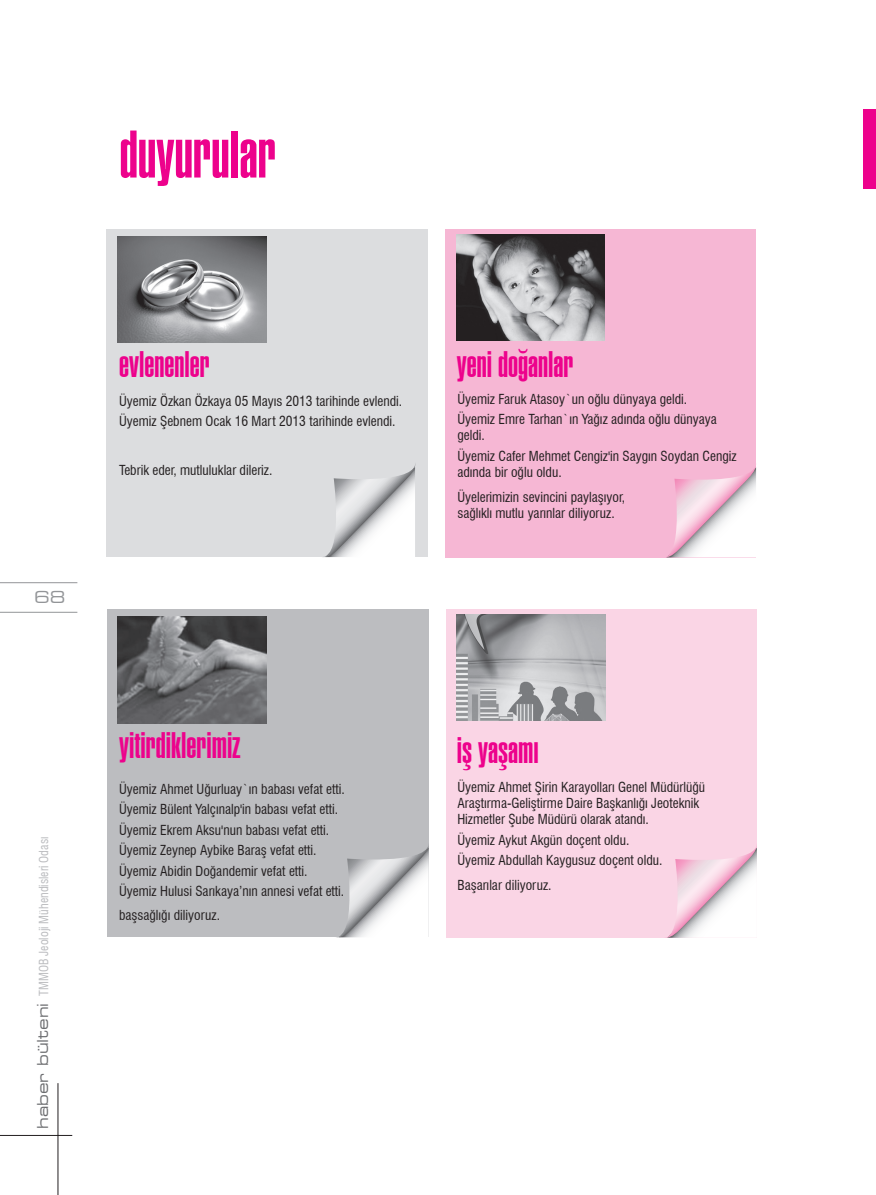
<style>
.page{position:relative;width:876px;height:1195px;background:#fff}
.page>*{position:absolute;margin:0;border:0;box-sizing:border-box;transform-origin:0 0}
.t1{font:700 66px "TFF Hlv Ult Cmprs";color:#ed028c}
.t2{font:700 36px "TFF Hlv Ult Cmprs";color:#ed028c}
.t3{font:expanded 16.5px "Square 721 BT";color:#939598}
.t4{font:condensed 13.5px/20.4px "Swiss 721 BT";color:#231f20}
.t5{font:12px "Swiss 721 Condensed BT";color:#bcbdc0}
.s1{font-family:"Square 721 BT";font-stretch:expanded;font-size:15px;color:#6c6d70}
</style>
<div class="page">
<hr style="left:0;top:582px;width:77px;height:1px;background:#939598">
<hr style="left:0;top:612px;width:77px;height:1px;background:#939598">
<hr style="left:0;top:1135px;width:72px;height:1px;background:#231f20">
<hr style="left:58px;top:1083px;width:1px;height:112px;background:#231f20">
<div style="left:106px;top:229px;width:321px;height:328px;background:#dcdddf"></div>
<div style="left:108px;top:609px;width:321px;height:328px;background:#bcbdc0"></div>
<img style="left:117px;top:236px;width:149px;height:107px">
<img style="left:117px;top:617px;width:149px;height:106px">
<div style="left:446px;top:229px;width:310px;height:328px;background:#f6b7d4"></div>
<div style="left:446px;top:609px;width:311px;height:329px;background:#fad5e5"></div>
<img style="left:457px;top:234px;width:148px;height:107px">
<img style="left:457px;top:614px;width:149px;height:107px">
<div style="left:863px;top:110px;width:13px;height:79px;background:#ed028c"></div>
<svg style="left:324px;top:466px;width:91px;height:91px"></svg>
<svg style="left:339px;top:845px;width:90px;height:92px"></svg>
<svg style="left:667px;top:467px;width:89px;height:90px"></svg>
<svg style="left:666px;top:846px;width:91px;height:92px"></svg>
<h1 class="t1" style="left:120px;top:116px;width:158px">duyurular</h1>
<p class="t3" style="left:34px;top:588px;width:33px">68</p>
<p class="t5" style="left:36px;top:1129px;width:294px;rotate:-90deg"><span class="s1">haber bülteni</span> TMMOB Jeoloji Mühendisleri Odasý</p>
<h2 class="t2" style="left:119px;top:343px;width:92px">evlenenler</h2>
<p class="t4" style="left:119px;top:390px;width:285px">Üyemiz Özkan Özkaya 05 Mayıs 2013 tarihinde evlendi.<br>Üyemiz Şebnem Ocak 16 Mart 2013 tarihinde evlendi.</p>
<p class="t4" style="left:119px;top:460px;width:155px">Tebrik eder, mutluluklar dileriz.</p>
<h2 class="t2" style="left:119px;top:725px;width:123px">yitirdiklerimiz</h2>
<p class="t4" style="left:119px;top:779px;width:227px">Üyemiz Ahmet Uğurluay`ın babası vefat etti.<br>Üyemiz Bülent Yalçınalp'in babası vefat etti.<br>Üyemiz Ekrem Aksu'nun babası vefat etti.<br>Üyemiz Zeynep Aybike Baraş vefat etti.<br>Üyemiz Abidin Doğandemir vefat etti.<br>Üyemiz Hulusi Sarıkaya’nın annesi vefat etti.</p>
<p class="t4" style="left:119px;top:905px;width:103px">başsağlığı diliyoruz.</p>
<h2 class="t2" style="left:457px;top:343px;width:118px">yeni doğanlar</h2>
<p class="t4" style="left:457px;top:388px;width:261px">Üyemiz Faruk Atasoy`un oğlu dünyaya geldi.<br>Üyemiz Emre Tarhan`ın Yağız adında oğlu dünyaya</p>
<p class="t4" style="left:457px;top:425px;width:281px">geldi.<br>Üyemiz Cafer Mehmet Cengiz'in Saygın Soydan Cengiz</p>
<p class="t4" style="left:457px;top:460px;width:169px;line-height:24.8px">adında bir oğlu oldu.<br>Üyelerimizin sevincini paylaşıyor,</p>
<p class="t4" style="left:457px;top:503px;width:159px">sağlıklı mutlu yarınlar diliyoruz.</p>
<h2 class="t2" style="left:457px;top:730px;width:84px">iş yaşamı</h2>
<p class="t4" style="left:457px;top:779px;width:249px;line-height:16.2px">Üyemiz Ahmet Şirin Karayolları Genel Müdürlüğü<br>Araştırma-Geliştirme Daire Başkanlığı Jeoteknik<br>Hizmetler Şube Müdürü olarak atandı.</p>
<p class="t4" style="left:457px;top:829px;width:207px">Üyemiz Aykut Akgün doçent oldu.<br>Üyemiz Abdullah Kaygusuz doçent oldu.</p>
<p class="t4" style="left:457px;top:874px;width:96px">Başarılar diliyoruz.</p>
</div>
